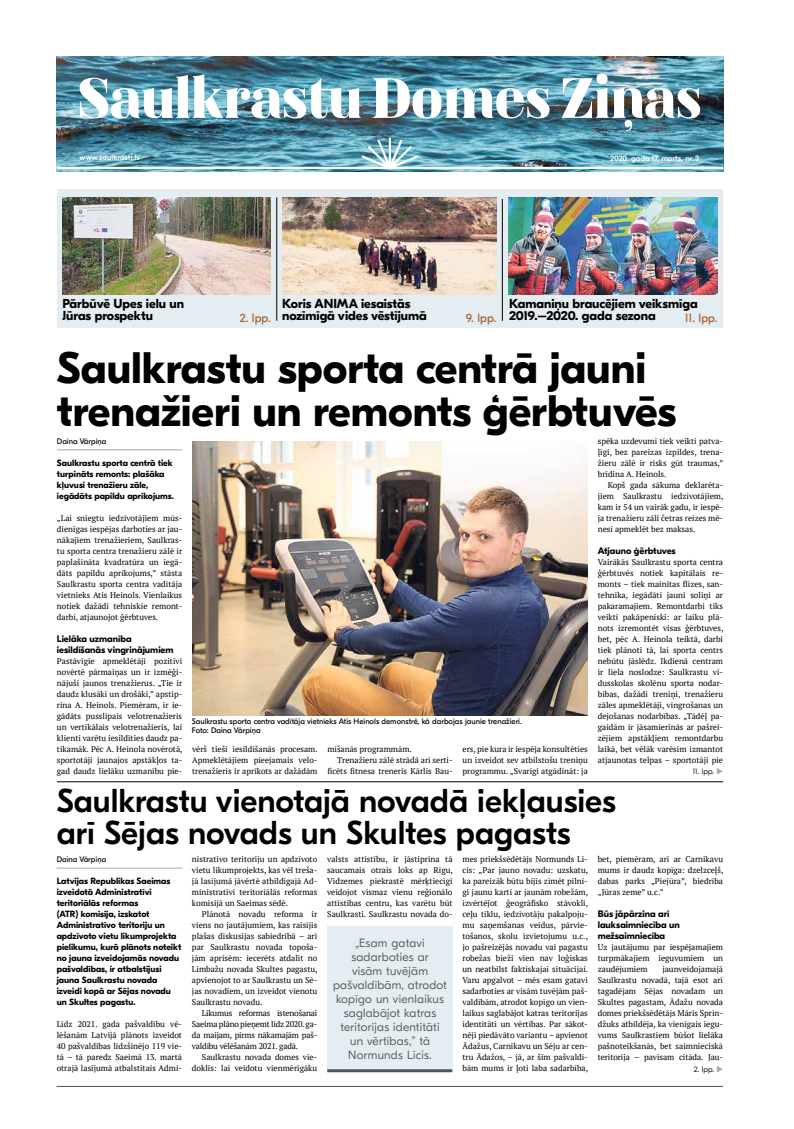
<style>
.page{position:relative;width:794px;height:1129px;background:#fff}
.page>*{position:absolute;margin:0;border:0;box-sizing:border-box;transform-origin:0 0}
.t1{font:700 44px/43px "GT Eesti Pro Display";color:#000}
.t2{font:500 33px/32px "GT Eesti Pro Display";color:#000}
.t3{font:700 13px/12px "GT Eesti Pro Display";color:#000}
.t4{font:300 12px/14px "GT Eesti Pro Display";letter-spacing:.02em;color:#565655;text-align:center}
.t5{font:12px "GT Eesti Pro Display";color:#a5612d}
.t6{font:700 9.5px/11px "GT Eesti Pro Display";color:#000}
.t7{font:700 9px/11px "GT Eesti Pro Display";color:#000}
.t8{font:8.3px/11px "PT Serif";color:#000;text-align:justify}
.t9{font:8px/9px "GT Eesti Pro Display";color:#000}
.t10{font:500 8px "GT Eesti Pro Display";letter-spacing:-.02em;color:#fff}
.t11{font:500 8px "GT Eesti Pro Display";color:#fff}
.t12{font:300 8px "GT Eesti Pro Display";color:#000}
.s1{color:#95adb6}
</style>
<div class="page">
<img style="left:57px;top:57px;width:666px;height:114px">
<div style="left:57px;top:190px;width:666px;height:138px;background:#e4edf1"></div>
<img style="left:508px;top:197px;width:209px;height:98px">
<img style="left:282px;top:197px;width:214px;height:97px">
<img style="left:62px;top:197px;width:209px;height:97px">
<hr style="left:57px;top:1085px;width:666px;height:1px;background:#565655">
<hr style="left:276px;top:197px;width:1px;height:124px;background:#000">
<hr style="left:502px;top:199px;width:1px;height:122px;background:#000">
<svg style="left:57px;top:138px;width:666px;height:31px;background:#68a4b7"></svg>
<svg style="left:80px;top:74px;width:281px;height:44px"></svg>
<img style="left:372px;top:78px;width:177px;height:40px">
<img style="left:561px;top:73px;width:139px;height:58px">
<hr style="left:57px;top:449px;width:125px;height:1px;background:#95adb6">
<img style="left:192px;top:441px;width:396px;height:274px">
<hr style="left:57px;top:867px;width:125px;height:1px;background:#95adb6">
<div style="left:327px;top:925px;width:125px;height:145px;background:#e4edf1"></div>
<hr style="left:327px;top:1068px;width:125px;height:3px;background:#535461">
<hr style="left:57px;top:781px;width:666px;height:1px;background:#000">
<p class="t11" style="left:80px;top:153px;width:62px">www.saulkrasti.lv</p>
<p class="t10" style="left:610px;top:154px;width:91px">2020. gada 17. marts, nr.3</p>
<h3 class="t3" style="left:62px;top:298px;width:123px">Pārbūvē Upes ielu un<br>Jūras prospektu</h3>
<h3 class="t3" style="left:282px;top:298px;width:146px">Koris ANIMA iesaistās nozīmīgā vides vēstījumā</h3>
<h3 class="t3" style="left:509px;top:298px;width:190px">Kamaniņu braucējiem veiksmīga</h3>
<h3 class="t5" style="left:240px;top:311px;width:33px">2. lpp.</h3>
<h3 class="t3" style="left:466px;top:310px;width:191px"><sub>9.</sub> <sub>lpp.</sub> 2019.–2020. gada sezona</h3>
<h3 class="t5" style="left:685px;top:311px;width:34px">11. lpp.</h3>
<h1 class="t1" style="left:57px;top:347px;width:621px">Saulkrastu sporta centrā jauni trenažieri un remonts ģērbtuvēs</h1>
<p class="t9" style="left:57px;top:436px;width:51px">Daina Vārpiņa</p>
<p class="t7" style="left:57px;top:457px;width:118px">Saulkrastu sporta centrā tiek turpināts remonts: plašāka kļuvusi trenažieru zāle, iegādāts papildu aprīkojums.</p>
<p class="t8" style="left:57px;top:512px;width:127px">„Lai sniegtu iedzīvotājiem mūs&shy;dienīgas iespējas darboties ar jau&shy;nākajiem trenažieriem, Saulkras&shy;tu sporta centra trenažieru zālē ir paplašināta kvadratūra un iegā&shy;dāts papildu aprīkojums,” stāsta Saulkrastu sporta centra vadītāja vietnieks Atis Heinols. Vienlaikus notiek dažādi tehniskie remont&shy;darbi, atjaunojot ģērbtuves.</p>
<p class="t6" style="left:57px;top:633px;width:118px">Lielāka uzmanība iesildīšanās vingrinājumiem</p>
<p class="t8" style="left:57px;top:655px;width:127px">Pastāvīgie apmeklētāji pozitīvi novērtē pārmaiņas un ir izmēģi&shy;nājuši jaunos trenažierus. „Tie ir daudz klusāki un drošāki,” apstip&shy;rina A. Heinols. Piemēram, ir ie&shy;gādāts pusslīpais velotrenažieris un vertikālais velotrenažieris, lai klienti varētu iesildīties daudz pa&shy;tīkamāk. Pēc A. Heinola novērotā, sportotāji jaunajos apstākļos ta&shy;gad daudz lielāku uzmanību pie-</p>
<p class="t8" style="left:598px;top:435px;width:127px">spēka uzdevumi tiek veikti patva&shy;ļīgi, bez pareizas izpildes, trena&shy;žieru zālē ir risks gūt traumas,” brīdina A. Heinols.</p>
<p class="t8" style="left:598px;top:479px;width:127px;text-indent:10px">Kopš gada sākuma deklarēta&shy;jiem Saulkrastu iedzīvotājiem, kam ir 54 un vairāk gadu, ir iespē&shy;ja trenažieru zāli četras reizes mē&shy;nesī apmeklēt bez maksas.</p>
<p class="t6" style="left:598px;top:545px;width:79px">Atjauno ģērbtuves</p>
<p class="t8" style="left:598px;top:556px;width:127px">Vairākās Saulkrastu sporta centra ģērbtuvēs notiek kapitālais re&shy;monts – tiek mainītas flīzes, san&shy;tehnika, iegādāti jauni soliņi ar pakaramajiem. Remontdarbi tiks veikti pakāpeniski: ar laiku plā&shy;nots izremontēt visas ģērbtuves, bet, pēc A. Heinola teiktā, darbi tiek plānoti tā, lai sporta centrs nebūtu jāslēdz. Ikdienā centram ir liela noslodze: Saulkrastu vi&shy;dusskolas skolēnu sporta nodar&shy;bības, dažādi treniņi, trenažieru zāles apmeklētāji, vingrošanas un dejošanas nodarbības. „Tādēļ pa&shy;gaidām ir jāsamierinās ar pašrei&shy;zējiem apstākļiem remontdarbu laikā, bet vēlāk varēsim izmantot atjaunotas telpas – sportotāji pie</p>
<p class="t9" style="left:192px;top:717px;width:331px">Saulkrastu sporta centra vadītāja vietnieks Atis Heinols demonstrē, kā darbojas jaunie trenažieri.<br>Foto: Daina Vārpiņa</p>
<p class="t8" style="left:192px;top:743px;width:127px">vērš tieši iesildīšanās procesam.<br>Apmeklētājiem pieejamais velo&shy;trenažieris ir aprīkots ar dažādām</p>
<p class="t8" style="left:327px;top:743px;width:86px">mīšanās programmām.</p>
<p class="t8" style="left:462px;top:743px;width:127px">ers, pie kura ir iespēja konsultēties un izveidot sev atbilstošu treniņu programmu. „Svarīgi atgādināt: ja</p>
<p class="t8" style="left:337px;top:754px;width:117px">Trenažieru zālē strādā arī serti-</p>
<p class="t8" style="left:327px;top:765px;width:127px">ficēts fitnesa treneris Kārlis Bau-</p>
<p class="t12" style="left:693px;top:766px;width:32px">11. lpp. <span class="s1">◆</span></p>
<h2 class="t2" style="left:57px;top:785px;width:561px">Saulkrastu vienotajā novadā iekļausies arī Sējas novads un Skultes pagasts</h2>
<p class="t9" style="left:57px;top:854px;width:51px">Daina Vārpiņa</p>
<p class="t7" style="left:57px;top:875px;width:126px">Latvijas Republikas Saeimas izveidotā Administratīvi teritoriālās reformas<br>(ATR) komisija, izskatot<br>Administratīvo teritoriju un apdzīvoto vietu likumprojekta pielikumu, kurā plānots noteikt no jauna izveidojamās novadu pašvaldības, ir atbalstījusi jauna Saulkrastu novada izveidi kopā ar Sējas novadu un Skultes pagastu.</p>
<p class="t8" style="left:57px;top:1018px;width:127px">Līdz 2021. gada pašvaldību vē&shy;lēšanām Latvijā plānots izveidot 40 pašvaldības līdzšinējo 119 vie&shy;tā – tā paredz Saeimā 13. martā otrajā lasījumā atbalstītais Admi-</p>
<p class="t8" style="left:327px;top:853px;width:127px">valsts attīstību, ir jāstiprina tā saucamais otrais loks ap Rīgu, Vidzemes piekrastē mērķtiecīgi veidojot vismaz vienu reģionālo attīstības centru, kas varētu būt Saulkrasti. Saulkrastu novada do-</p>
<p class="t8" style="left:462px;top:853px;width:127px">mes priekšsēdētājs Normunds Lī&shy;cis: „Par jauno novadu: uzskatu, ka pareizāk būtu bijis zīmēt pilnī&shy;gi jaunu karti ar jaunām robežām, izvērtējot ģeogrāfisko stāvokli, ceļu tīklu, iedzīvotāju pakalpoju&shy;mu saņemšanas veidus, pārvie&shy;tošanos, skolu izvietojumu u.c., jo pašreizējās novadu vai pagastu robežas bieži vien nav loģiskas un neatbilst faktiskajai situācijai.<br>Varu apgalvot – mēs esam gatavi sadarboties ar visām tuvējām paš&shy;valdībām, atrodot kopīgo un vien&shy;laikus saglabājot katras teritorijas identitāti un vērtības. Par sākot&shy;nēji piedāvāto variantu – apvienot Ādažus, Carnikavu un Sēju ar cen&shy;tru Ādažos, – jā, ar šīm pašvaldī&shy;bām mums ir ļoti laba sadarbība,</p>
<p class="t8" style="left:598px;top:853px;width:127px">bet, piemēram, arī ar Carnikavu mums ir daudz kopīga: dzelzceļš, dabas parks „Piejūra”, biedrība „Jūras zeme” u.c.”</p>
<p class="t8" style="left:192px;top:853px;width:127px">nistratīvo teritoriju un apdzīvoto vietu likumprojekts, kas vēl treša&shy;jā lasījumā jāvērtē atbildīgajā Ad&shy;ministratīvi teritoriālās reformas komisijā un Saeimas sēdē.</p>
<p class="t8" style="left:192px;top:908px;width:127px;text-indent:10px">Plānotā novadu reforma ir viens no jautājumiem, kas raisījis plašas diskusijas sabiedrībā – arī par Saulkrastu novada topoša&shy;jām aprisēm: iecerēts atdalīt no Limbažu novada Skultes pagastu, apvienojot to ar Saulkrastu un Sē&shy;jas novadiem, un izveidot vienotu Saulkrastu novadu.</p>
<p class="t8" style="left:192px;top:1007px;width:127px;text-indent:10px">Likumus reformas īstenošanai Saeima plāno pieņemt līdz 2020. ga&shy;da maijam, pirms nākamajām paš&shy;valdību vēlēšanām 2021. gadā.</p>
<p class="t8" style="left:192px;top:1051px;width:127px;text-align:right">Saulkrastu novada domes vie&shy;doklis: lai veidotu vienmērīgāku</p>
<p class="t6" style="left:598px;top:908px;width:83px">Būs jāpārzina arī lauksaimniecība un mežsaimniecība</p>
<p class="t8" style="left:598px;top:941px;width:127px">Uz jautājumu par iespējamajiem turpmākajiem ieguvumiem un zaudējumiem</p>
<h3 class="t4" style="left:333px;top:935px;width:115px">„Esam gatavi sadarboties ar<br>visām tuvējām pašvaldībām, atrodot kopīgo un vienlaikus saglabājot katras teritorijas identitāti un vērtības,” tā<br>Normunds Līcis.</h3>
<p class="t8" style="left:598px;top:963px;width:127px;text-indent:65px">jaunveidojamajā Saulkrastu novadā, tajā esot arī tagadējam Sējas novadam un Skultes pagastam, Ādažu novada domes priekšsēdētājs Māris Sprin&shy;džuks atbildēja, ka vienīgais iegu&shy;vums Saulkrastiem būšot lielāka pašnoteikšanās, bet saimnieciskā teritorija – pavisam citāda. Jau-</p>
<p class="t12" style="left:693px;top:1064px;width:31px">2. lpp. <span class="s1">◆</span></p>
</div>
